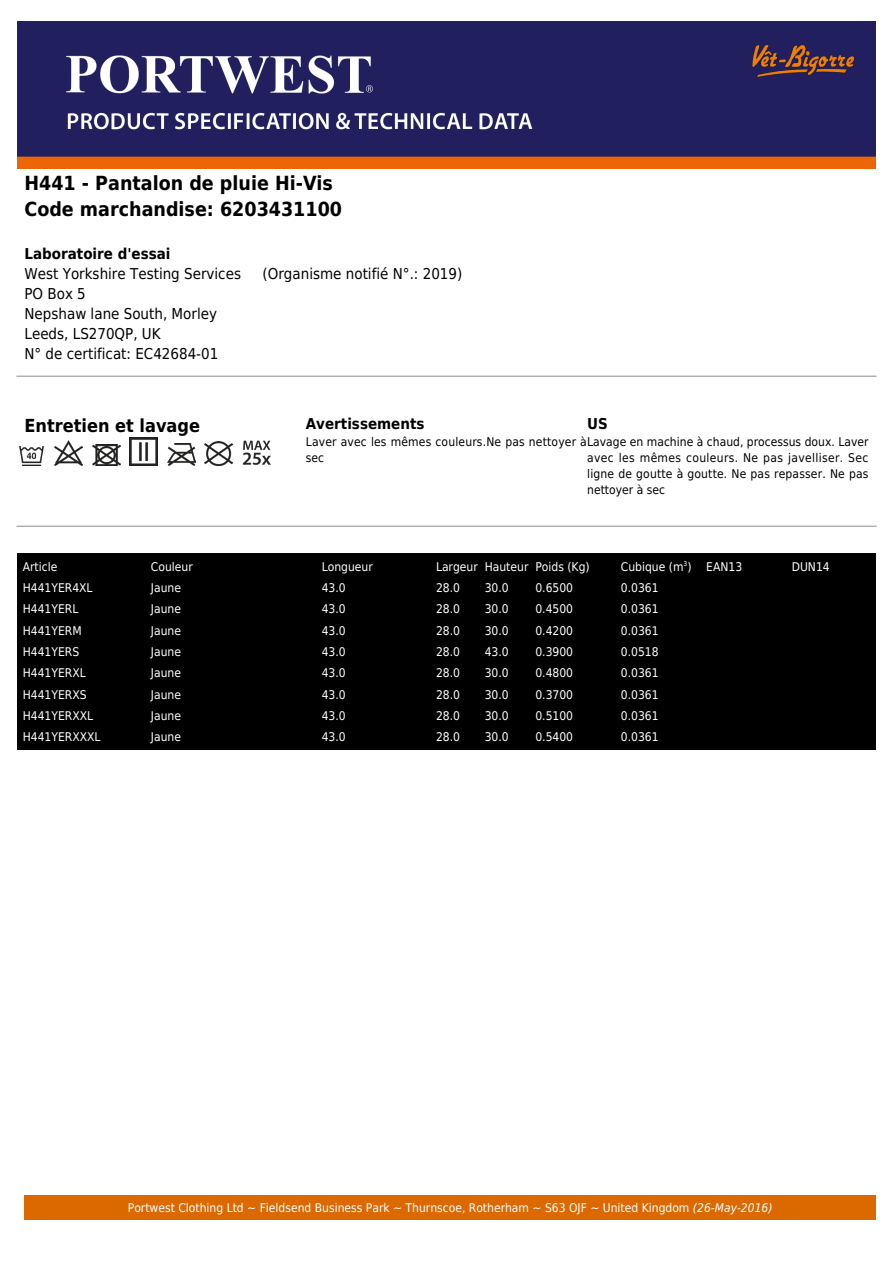
<style>
.page{position:relative;width:893px;height:1263px;background:#fff}
.page>*{position:absolute;margin:0;border:0;box-sizing:border-box;transform-origin:0 0}
.t1{font:700 19.5px/26px "DejaVu Sans Condensed";color:#000}
.t2{font:700 18px "DejaVu Sans Condensed";color:#000}
.t3{font:15px/20px "DejaVu Sans Condensed";color:#000}
.t4{font:700 15px "DejaVu Sans Condensed";color:#000}
.t5{font:12px "DejaVu Sans Condensed";color:#fff}
.t6{font:12px/15.9px "DejaVu Sans Condensed";letter-spacing:.015em;color:#000}
.s1{font-style:italic}
</style>
<div class="page">
<img style="left:17px;top:21px;width:859px;height:148px">
<div style="left:25px;top:1195px;width:851px;height:25px;background:#dc6900"></div>
<hr style="left:17px;top:376px;width:859px;height:1px;background:#999">
<img style="left:19px;top:447px;width:25px;height:19px">
<img style="left:55px;top:440px;width:28px;height:26px">
<img style="left:92px;top:444px;width:28px;height:22px">
<img style="left:130px;top:438px;width:28px;height:28px">
<img style="left:167px;top:444px;width:28px;height:22px">
<img style="left:205px;top:442px;width:28px;height:24px">
<img style="left:242px;top:440px;width:29px;height:25px">
<hr style="left:17px;top:526px;width:859px;height:1px;background:#999">
<div style="left:17px;top:554px;width:859px;height:196px;background:#000"></div>
<img style="left:750px;top:38px;width:105px;height:45px">
<h1 class="t1" style="left:25px;top:169px;width:319px">H441 - Pantalon de pluie Hi-Vis<br>Code marchandise: 6203431100</h1>
<p class="t4" style="left:25px;top:242px;width:147px">Laboratoire d'essai</p>
<p class="t3" style="left:25px;top:263px;width:218px">West Yorkshire Testing Services</p>
<p class="t3" style="left:263px;top:263px;width:201px">(Organisme notifié N°.: 2019)</p>
<p class="t3" style="left:25px;top:283px;width:195px">PO Box 5<br>Nepshaw lane South, Morley<br>Leeds, LS270QP, UK<br>N° de certificat: EC42684-01</p>
<h2 class="t2" style="left:25px;top:411px;width:177px">Entretien et lavage</h2>
<p class="t4" style="left:306px;top:411px;width:120px">Avertissements</p>
<p class="t6" style="left:306px;top:434px;width:564px">Laver avec les mêmes couleurs.Ne pas nettoyer àLavage en machine à chaud, processus doux. Laver sec</p>
<p class="t4" style="left:587px;top:411px;width:22px">US</p>
<p class="t6" style="left:587px;top:449px;width:283px;text-align:justify">avec les mêmes couleurs. Ne pas javelliser. Sec ligne de goutte à goutte. Ne pas repasser. Ne pas nettoyer à sec</p>
<p class="t5" style="left:23px;top:557px;width:36px">Article</p>
<p class="t5" style="left:151px;top:557px;width:43px">Couleur</p>
<p class="t5" style="left:322px;top:557px;width:53px">Longueur</p>
<p class="t5" style="left:436px;top:557px;width:155px">Largeur Hauteur Poids (Kg)</p>
<p class="t5" style="left:621px;top:557px;width:123px">Cubique (m<sup>3</sup>) EAN13</p>
<p class="t5" style="left:792px;top:557px;width:40px">DUN14</p>
<p class="t5" style="left:23px;top:578px;width:71px">H441YER4XL</p>
<p class="t5" style="left:151px;top:578px;width:32px">Jaune</p>
<p class="t5" style="left:322px;top:578px;width:26px">43.0</p>
<p class="t5" style="left:436px;top:578px;width:26px">28.0</p>
<p class="t5" style="left:485px;top:578px;width:26px">30.0</p>
<p class="t5" style="left:535px;top:578px;width:39px">0.6500</p>
<p class="t5" style="left:621px;top:578px;width:39px">0.0361</p>
<p class="t5" style="left:23px;top:599px;width:57px">H441YERL</p>
<p class="t5" style="left:151px;top:599px;width:32px">Jaune</p>
<p class="t5" style="left:322px;top:599px;width:26px">43.0</p>
<p class="t5" style="left:436px;top:599px;width:26px">28.0</p>
<p class="t5" style="left:485px;top:599px;width:26px">30.0</p>
<p class="t5" style="left:535px;top:599px;width:39px">0.4500</p>
<p class="t5" style="left:621px;top:599px;width:39px">0.0361</p>
<p class="t5" style="left:23px;top:621px;width:60px">H441YERM</p>
<p class="t5" style="left:151px;top:621px;width:32px">Jaune</p>
<p class="t5" style="left:322px;top:621px;width:26px">43.0</p>
<p class="t5" style="left:436px;top:621px;width:26px">28.0</p>
<p class="t5" style="left:485px;top:621px;width:26px">30.0</p>
<p class="t5" style="left:535px;top:621px;width:39px">0.4200</p>
<p class="t5" style="left:621px;top:621px;width:39px">0.0361</p>
<p class="t5" style="left:23px;top:642px;width:58px">H441YERS</p>
<p class="t5" style="left:151px;top:642px;width:32px">Jaune</p>
<p class="t5" style="left:322px;top:642px;width:26px">43.0</p>
<p class="t5" style="left:436px;top:642px;width:26px">28.0</p>
<p class="t5" style="left:485px;top:642px;width:26px">43.0</p>
<p class="t5" style="left:535px;top:642px;width:39px">0.3900</p>
<p class="t5" style="left:621px;top:642px;width:39px">0.0518</p>
<p class="t5" style="left:23px;top:663px;width:65px">H441YERXL</p>
<p class="t5" style="left:151px;top:663px;width:32px">Jaune</p>
<p class="t5" style="left:322px;top:663px;width:26px">43.0</p>
<p class="t5" style="left:436px;top:663px;width:26px">28.0</p>
<p class="t5" style="left:485px;top:663px;width:26px">30.0</p>
<p class="t5" style="left:535px;top:663px;width:39px">0.4800</p>
<p class="t5" style="left:621px;top:663px;width:39px">0.0361</p>
<p class="t5" style="left:23px;top:685px;width:65px">H441YERXS</p>
<p class="t5" style="left:151px;top:685px;width:32px">Jaune</p>
<p class="t5" style="left:322px;top:685px;width:26px">43.0</p>
<p class="t5" style="left:436px;top:685px;width:26px">28.0</p>
<p class="t5" style="left:485px;top:685px;width:26px">30.0</p>
<p class="t5" style="left:535px;top:685px;width:39px">0.3700</p>
<p class="t5" style="left:621px;top:685px;width:39px">0.0361</p>
<p class="t5" style="left:23px;top:706px;width:72px">H441YERXXL</p>
<p class="t5" style="left:151px;top:706px;width:32px">Jaune</p>
<p class="t5" style="left:322px;top:706px;width:26px">43.0</p>
<p class="t5" style="left:436px;top:706px;width:26px">28.0</p>
<p class="t5" style="left:485px;top:706px;width:26px">30.0</p>
<p class="t5" style="left:535px;top:706px;width:39px">0.5100</p>
<p class="t5" style="left:621px;top:706px;width:39px">0.0361</p>
<p class="t5" style="left:23px;top:727px;width:79px">H441YERXXXL</p>
<p class="t5" style="left:151px;top:727px;width:32px">Jaune</p>
<p class="t5" style="left:322px;top:727px;width:26px">43.0</p>
<p class="t5" style="left:436px;top:727px;width:26px">28.0</p>
<p class="t5" style="left:485px;top:727px;width:26px">30.0</p>
<p class="t5" style="left:535px;top:727px;width:39px">0.5400</p>
<p class="t5" style="left:621px;top:727px;width:39px">0.0361</p>
<p class="t5" style="left:128px;top:1198px;width:646px">Portwest Clothing Ltd ~ Fieldsend Business Park ~ Thurnscoe, Rotherham ~ S63 OJF ~ United Kingdom <span class="s1">(26-May-2016)</span></p>
</div>
